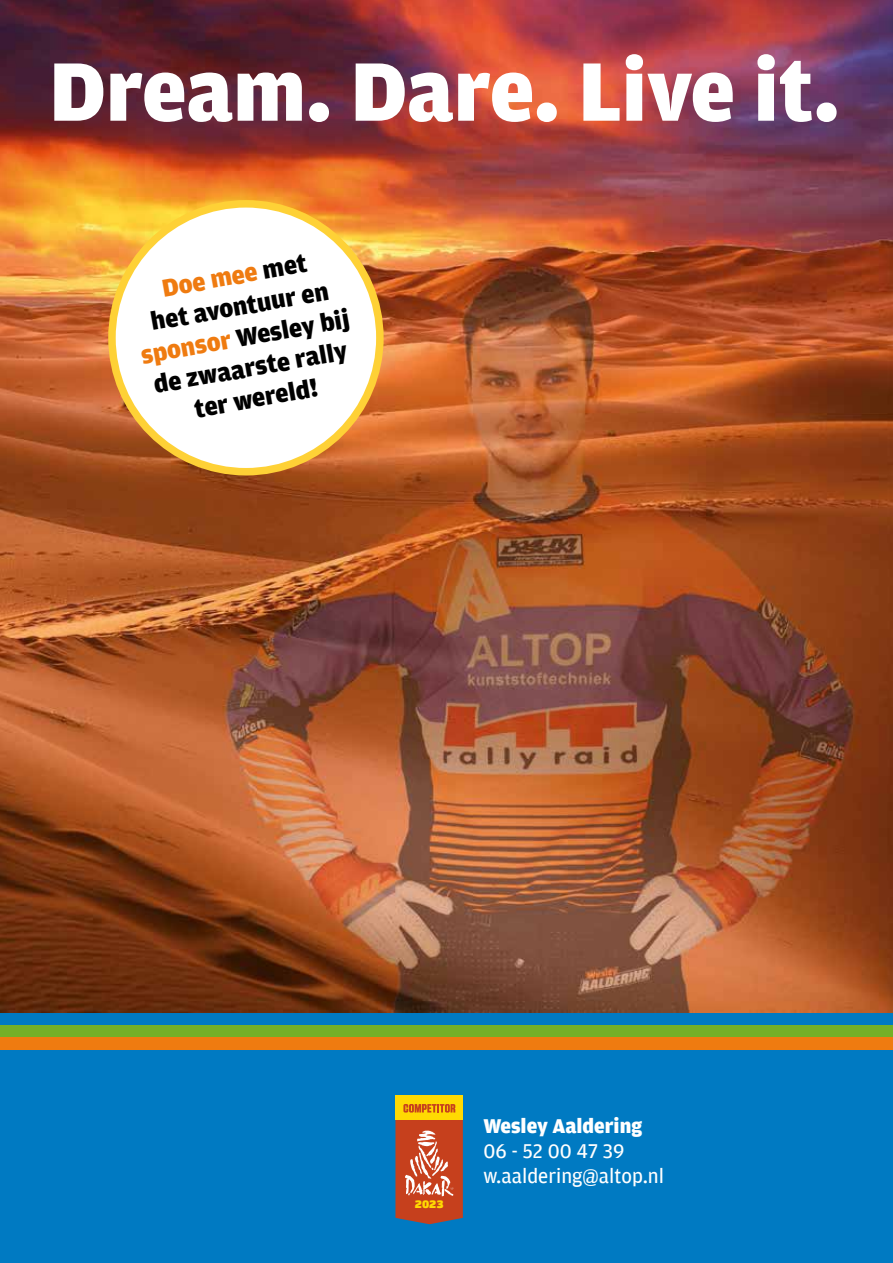
<style>
.page{position:relative;width:893px;height:1263px;background:#fff}
.page>*{position:absolute;margin:0;border:0;box-sizing:border-box;transform-origin:0 0}
.t1{font:900 87.9px "Amplitude";color:#fff}
.t2{font:900 25.95px/31px "Amplitude";color:#000;text-align:center}
.t3{font:21px/25.2px "Amplitude";color:#fff}
.t4{font:900 21px "Amplitude";color:#fff}
.t5{font:12px "Changa One";color:#ffda02}
.s1{color:#ef7b10}
</style>
<div class="page">
<div style="left:0;top:1016px;width:893px;height:247px;background:#007ac2"></div>
<div style="left:0;top:1025px;width:893px;height:12px;background:#74af27"></div>
<div style="left:0;top:1012px;width:893px;height:13px;background:#007ac2"></div>
<div style="left:0;top:1037px;width:893px;height:13px;background:#ef7b10"></div>
<img style="left:0;top:0;width:893px;height:1012px">
<div style="left:112px;top:204px;width:268px;height:268px;background:#fff;border-radius:50%"></div>
<div style="left:108px;top:200px;width:276px;height:275px;border:8px solid #fed136;border-radius:50%"></div>
<svg style="left:395px;top:1095px;width:68px;height:129px;background:#cd6d34"></svg>
<h1 class="t1" style="left:49px;top:43px;width:792px">Dream. Dare. Live it.</h1>
<p class="t2" style="left:128px;top:279px;width:213px;rotate:-10deg"><span class="s1">Doe mee</span> met<br>het avontuur en <span class="s1">sponsor</span> Wesley bij de zwaarste rally ter wereld!</p>
<p class="t5" style="left:415px;top:1198px;width:30px">2023</p>
<p class="t4" style="left:483px;top:1114px;width:160px">Wesley Aaldering</p>
<p class="t3" style="left:483px;top:1139px;width:182px">06 - 52 00 47 39 w.aaldering@altop.nl</p>
</div>
